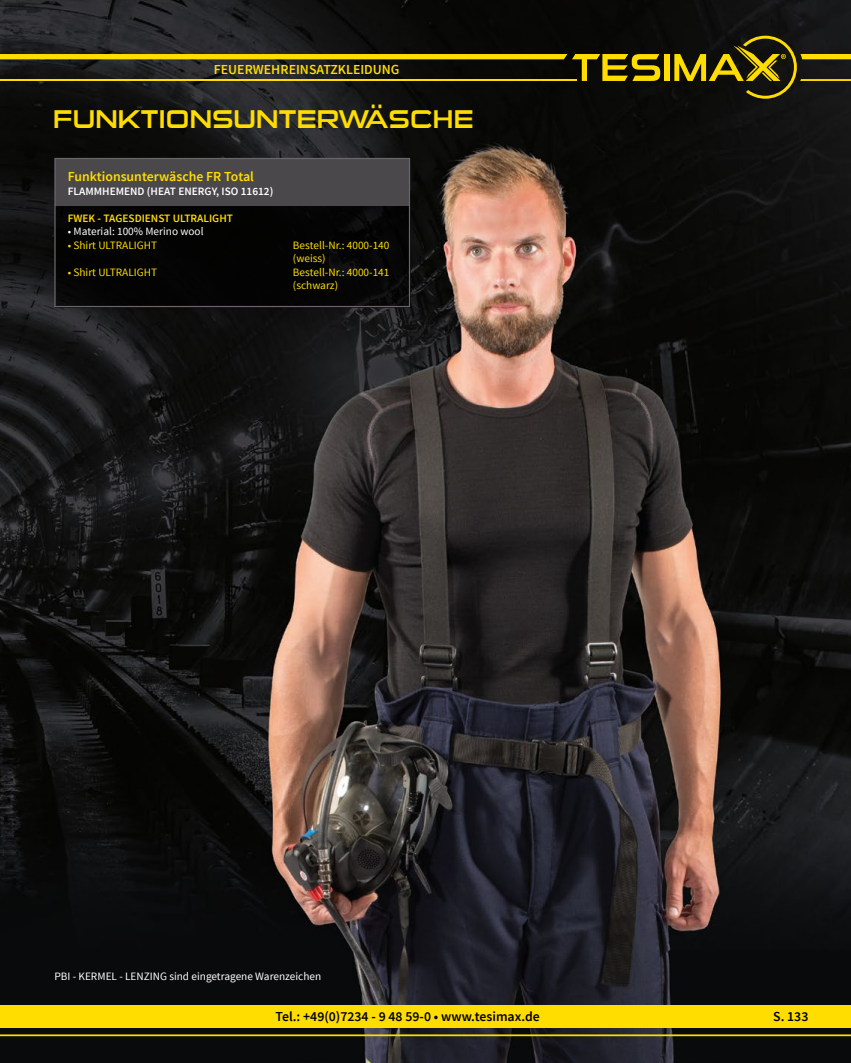
<style>
.page{position:relative;width:851px;height:1063px;background:#fff}
.page>*{position:absolute;margin:0;border:0;box-sizing:border-box;transform-origin:0 0}
.t1{font:25.88px "Sui Generis Rg";letter-spacing:.01em;color:#fd0}
.t2{font:600 13.75px "Source Sans Pro";color:#fd0}
.t3{font:600 13.75px "Source Sans Pro";color:#000}
.t4{font:11.25px/13.5px "Source Sans Pro";color:#fd0}
.t5{font:11.25px "Source Sans Pro";color:#fff}
.t6{font:600 11.25px "Source Sans Pro";color:#fff}
.t7{font:600 11.25px "Source Sans Pro";color:#fd0}
</style>
<div class="page">
<img style="left:0;top:0;width:850px;height:1063px">
<hr style="left:0;top:1034px;width:850px;height:2px;background:#fd0">
<div style="left:0;top:1006px;width:850px;height:22px;background:#fd0"></div>
<svg style="left:0;top:54px;width:660px;height:27px;background:#5a5110"></svg>
<div style="left:664px;top:54px;width:5px;height:27px;background:#fd0"></div>
<svg style="left:674px;top:36px;width:176px;height:63px;background:#3e380e"></svg>
<div style="left:55px;top:191px;width:355px;height:116px;background:#000"></div>
<div style="left:55px;top:159px;width:353px;height:47px;background:#4b484b"></div>
<div style="left:54px;top:158px;width:356px;height:149px;border:1px solid #6a666b"></div>
<p class="t2" style="left:214px;top:60px;width:187px">Feuerwehreinsatzkleidung</p>
<h1 class="t1" style="left:53px;top:104px;width:422px">FUNKTIONSUNTERWÄSCHE</h1>
<p class="t2" style="left:68px;top:168px;width:188px">Funktionsunterwäsche FR Total</p>
<p class="t6" style="left:68px;top:184px;width:64px">FLAMMHEMEND</p>
<p class="t6" style="left:147px;top:184px;width:11px">(HEAT</p>
<p class="t6" style="left:178px;top:184px;width:8px">ENERG</p>
<p class="t6" style="left:212px;top:184px;width:63px">Y, ISO 11612)</p>
<p class="t7" style="left:68px;top:211px;width:14px">FWEK</p>
<p class="t7" style="left:98px;top:211px;width:13px">- TAGE</p>
<p class="t7" style="left:128px;top:211px;width:13px">SDIEN</p>
<p class="t7" style="left:158px;top:211px;width:22px">ST ULTRALIGHT</p>
<p class="t5" style="left:68px;top:224px;width:137px">• Material: 100% Merino wool</p>
<p class="t4" style="left:68px;top:238px;width:91px">• Shirt ULTRALIGHT</p>
<p class="t4" style="left:293px;top:238px;width:98px">Bestell-Nr.: 4000-140 (weiss)</p>
<p class="t4" style="left:68px;top:265px;width:91px">• Shirt ULTRALIGHT</p>
<p class="t4" style="left:293px;top:265px;width:98px">Bestell-Nr.: 4000-141 (schwarz)</p>
<p class="t5" style="left:54px;top:969px;width:268px">PBI - KERMEL - LENZING sind eingetragene Warenzeichen</p>
<p class="t3" style="left:275px;top:1008px;width:266px">Tel.: +49(0)7234 - 9 48 59-0 • www.tesimax.de</p>
<p class="t3" style="left:773px;top:1008px;width:37px">S. 133</p>
</div>
